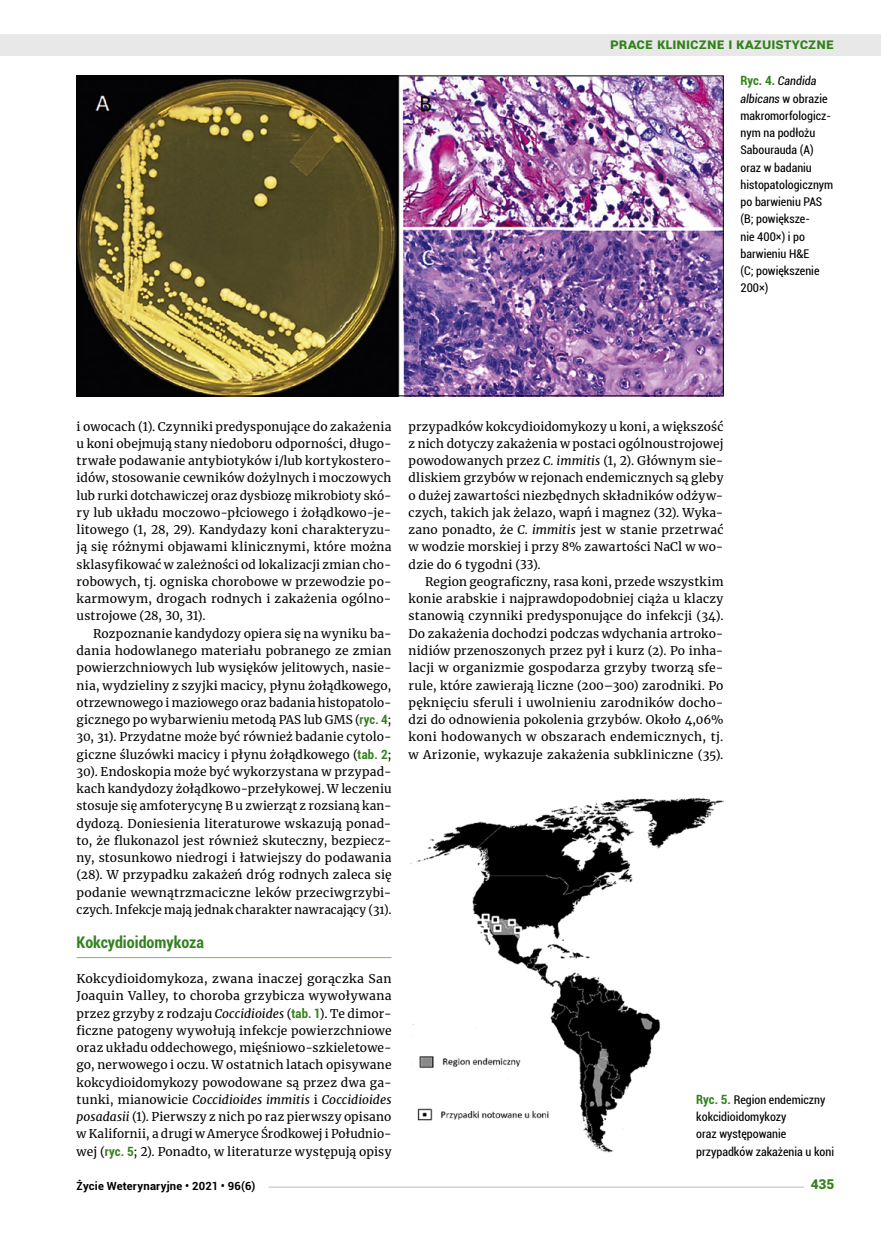
<style>
.page{position:relative;width:881px;height:1234px;background:#fff}
.page>*{position:absolute;margin:0;border:0;box-sizing:border-box;transform-origin:0 0}
.t1{font:700 condensed 16.05px "Roboto";color:#32821c}
.t2{font:700 15px "Roboto";color:#32821c}
.t3{font:900 13.5px "Roboto";color:#32821c}
.t4{font:12px/17.2px "Merriweather";letter-spacing:.015em;color:#000;text-align:justify}
.t5{font:condensed 12px/17.2px "Roboto";color:#000}
.t6{font:700 11.25px "Roboto";letter-spacing:.02em;color:#000}
.s1{font-weight:700;font-size:12.75px;color:#32821c}
.s2{font-style:italic}
.s3{font-family:"Roboto";font-weight:700;font-stretch:condensed;font-size:12.75px;color:#32821c}
</style>
<div class="page">
<hr style="left:77px;top:956px;width:314px;height:1px;background:#96ba7b">
<img style="left:79px;top:78px;width:642px;height:316px">
<img style="left:410px;top:798px;width:313px;height:355px">
<div style="left:0;top:35px;width:880px;height:21px;background:#e8e8e8"></div>
<hr style="left:268px;top:1186px;width:565px;height:1px;background:#d2d1d1">
<div style="left:804px;top:1178px;width:29px;height:15px;background:#fff"></div>
<p class="t2" style="left:610px;top:33px;width:225px">Prace kliniczne i kazuistyczne</p>
<p class="t5" style="left:740px;top:72px;width:94px"><span class="s1">Ryc. 4.</span> <span class="s2">Candida albicans</span> w obrazie makromorfologicz&shy;nym na podłożu<br>Sabourauda (A) oraz w badaniu histopatologicznym po barwieniu PAS (B; powiększe-<br>nie 400×) i po barwieniu H&amp;E<br>(C; powiększenie<br>200×)</p>
<p class="t4" style="left:77px;top:417px;width:316px">i owocach (1). Czynniki predysponujące do zakażenia u koni obejmują stany niedoboru odporności, długo&shy;trwałe podawanie antybiotyków i/lub kortykostero&shy;idów, stosowanie cewników dożylnych i moczowych lub rurki dotchawiczej oraz dysbiozę mikrobioty skó&shy;ry lub układu moczowo-płciowego i żołądkowo-je&shy;litowego (1, 28, 29). Kandydazy koni charakteryzu&shy;ją się różnymi objawami klinicznymi, które można sklasyfikować w zależności od lokalizacji zmian cho&shy;robowych, tj. ogniska chorobowe w przewodzie po&shy;karmowym, drogach rodnych i zakażenia ogólno&shy;ustrojowe (28, 30, 31).</p>
<p class="t4" style="left:77px;top:624px;width:316px;text-indent:16px">Rozpoznanie kandydozy opiera się na wyniku ba&shy;dania hodowlanego materiału pobranego ze zmian powierzchniowych lub wysięków jelitowych, nasie&shy;nia, wydzieliny z szyjki macicy, płynu żołądkowego, otrzewnowego i maziowego oraz badania histopatolo&shy;gicznego po wybarwieniu metodą PAS lub GMS (<span class="s3">ryc. 4</span>; 30, 31). Przydatne może być również badanie cytolo&shy;giczne śluzówki macicy i płynu żołądkowego (<span class="s3">tab. 2</span>; 30). Endoskopia może być wykorzystana w przypad&shy;kach kandydozy żołądkowo-przełykowej. W leczeniu stosuje się amfoterycynę B u zwierząt z rozsianą kan&shy;dydozą. Doniesienia literaturowe wskazują ponad&shy;to, że flukonazol jest również skuteczny, bezpiecz&shy;ny, stosunkowo niedrogi i łatwiejszy do podawania (28). W przypadku zakażeń dróg rodnych zaleca się podanie wewnątrzmaciczne leków przeciwgrzybi&shy;czych. Infekcje mają jednak charakter nawracający (31).</p>
<h1 class="t1" style="left:77px;top:931px;width:129px">Kokcydioidomykoza</h1>
<p class="t4" style="left:77px;top:969px;width:316px">Kokcydioidomykoza, zwana inaczej gorączka San Joaquin Valley, to choroba grzybicza wywoływana przez grzyby z rodzaju <span class="s2">Coccidioides</span> (<span class="s3">tab. 1</span>). Te dimor&shy;ficzne patogeny wywołują infekcje powierzchniowe oraz układu oddechowego, mięśniowo-szkieletowe&shy;go, nerwowego i oczu. W ostatnich latach opisywane kokcydioidomykozy powodowane są przez dwa ga&shy;tunki, mianowicie <span class="s2">Coccidioides immitis</span> i <span class="s2">Coccidioides posadasii</span> (1). Pierwszy z nich po raz pierwszy opisano w Kalifornii, a drugi w Ameryce Środkowej i Południo&shy;wej (<span class="s3">ryc. 5</span>; 2). Ponadto, w literaturze występują opisy</p>
<p class="t4" style="left:408px;top:417px;width:316px">przypadków kokcydioidomykozy u koni, a większość z nich dotyczy zakażenia w postaci ogólnoustrojowej powodowanych przez <span class="s2">C. immitis</span> (1, 2). Głównym sie&shy;dliskiem grzybów w rejonach endemicznych są gleby o dużej zawartości niezbędnych składników odżyw&shy;czych, takich jak żelazo, wapń i magnez (32). Wyka&shy;zano ponadto, że <span class="s2">C. immitis</span> jest w stanie przetrwać w wodzie morskiej i przy 8% zawartości NaCl w wo&shy;dzie do 6 tygodni (33).</p>
<p class="t4" style="left:408px;top:572px;width:316px;text-indent:16px">Region geograficzny, rasa koni, przede wszystkim konie arabskie i najprawdopodobniej ciąża u klaczy stanowią czynniki predysponujące do infekcji (34).<br>Do zakażenia dochodzi podczas wdychania artroko&shy;nidiów przenoszonych przez pył i kurz (2). Po inha&shy;lacji w organizmie gospodarza grzyby tworzą sfe&shy;rule, które zawierają liczne (200–300) zarodniki. Po pęknięciu sferuli i uwolnieniu zarodników docho&shy;dzi do odnowienia pokolenia grzybów. Około 4,06% koni hodowanych w obszarach endemicznych, tj. w Arizonie, wykazuje zakażenia subkliniczne (35).</p>
<p class="t5" style="left:696px;top:1090px;width:139px"><span class="s1">Ryc. 5.</span> Region endemiczny kokcidioidomykozy<br>oraz występowanie przypadków zakażenia u koni</p>
<p class="t6" style="left:77px;top:1177px;width:180px">Życie Weterynaryjne • 2021 • 96(6)</p>
<p class="t3" style="left:810px;top:1174px;width:25px">435</p>
</div>
